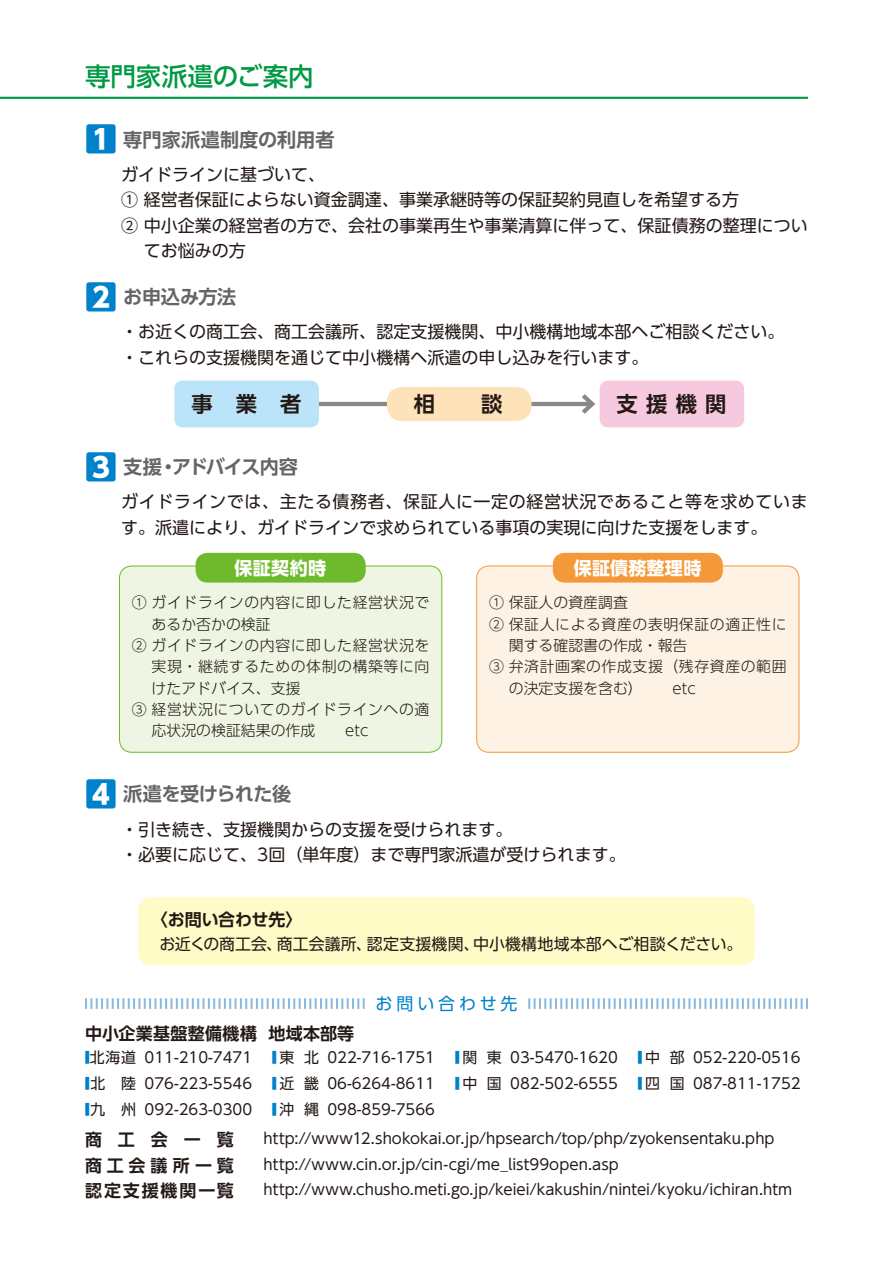
<style>
.page{position:relative;width:893px;height:1263px;background:#fff}
.page>*{position:absolute;margin:0;border:0;box-sizing:border-box;transform-origin:0 0}
.t1{font:500 25.5px "UD Shin Go Pro";color:#094}
.t2{font:700 21.3px "UD Shin Go Pro De";letter-spacing:.39em;color:#231916}
.t3{font:700 19.2px "UD Shin Go Pro De";letter-spacing:-.015em;color:#666565}
.t4{font:700 19.2px "UD Shin Go Pro De";letter-spacing:-.07em;color:#666565}
.t5{font:700 18px "UD Shin Go Pro";letter-spacing:.015em;color:#fff}
.t6{font:16.95px/25.5px "UD Shin Go Pro";color:#231916}
.t7{font:16.95px/25.5px "UD Shin Go Pro";letter-spacing:.035em;color:#231916}
.t8{font:700 16.95px "UD Shin Go Pro De";letter-spacing:.025em;color:#231916}
.t9{font:700 16.95px "UD Shin Go Pro De";letter-spacing:-.01em;color:#231916}
.t10{font:700 16.95px "UD Shin Go Pro De";letter-spacing:.11em;color:#231916}
.t11{font:700 16.95px "UD Shin Go Pro De";letter-spacing:.29em;color:#231916}
.t12{font:16.95px "UD Shin Go Pro";letter-spacing:.235em;color:#0081cc}
.t13{font:15.9px "UD Shin Go Pro";color:#231916}
.t14{font:14.85px "UD Shin Go Pro";color:#231916}
.t15{font:300 14.85px "UD Shin Go Pro";letter-spacing:.04em;color:#231916}
.t16{font:300 14.85px "UD Shin Go Pro";color:#231916}
.s1{font-family:"UD Shin Go Pro";font-weight:800;font-size:31.95px;color:#0081cc}
.s2{color:#0081cc}
</style>
<div class="page">
<div style="left:119px;top:566px;width:323px;height:186px;background:#eef6e3;border-radius:12px"></div>
<div style="left:119px;top:566px;width:323px;height:187px;border:1px solid #6fba2c;border-radius:12px"></div>
<div style="left:477px;top:566px;width:322px;height:186px;background:#fef2e4;border-radius:12px"></div>
<div style="left:476px;top:566px;width:323px;height:187px;border:1px solid #f3993a;border-radius:12px"></div>
<hr style="left:255px;top:402px;width:337px;height:4px;background:#898989">
<svg style="left:577px;top:394px;width:18px;height:20px"></svg>
<div style="left:174px;top:381px;width:145px;height:46px;background:#bbe3f9;border-radius:9px"></div>
<div style="left:196px;top:553px;width:170px;height:30px;background:#6fba2c;border-radius:12px"></div>
<div style="left:553px;top:553px;width:170px;height:30px;background:#f3993a;border-radius:12px"></div>
<div style="left:387px;top:387px;width:144px;height:34px;background:#fde2ba;border-radius:15px"></div>
<div style="left:600px;top:381px;width:144px;height:46px;background:#f7c9de;border-radius:9px"></div>
<hr style="left:0;top:97px;width:808px;height:2px;background:#094">
<div style="left:138px;top:897px;width:617px;height:68px;background:#fffbc7;border-radius:13px"></div>
<svg style="left:85px;top:998px;width:723px;height:11px"></svg>
<div style="left:366px;top:991px;width:161px;height:25px;background:#fff"></div>
<h1 class="t1" style="left:85px;top:56px;width:230px">専門家派遣のご案内</h1>
<p class="t3" style="left:85px;top:124px;width:251px"><span class="s1">1</span> 専門家派遣制度の利用者</p>
<p class="t6" style="left:121px;top:161px;width:206px">ガイドラインに基づいて、</p>
<p class="t6" style="left:121px;top:187px;width:619px">① 経営者保証によらない資金調達、事業承継時等の保証契約見直しを希望する方</p>
<p class="t6" style="left:121px;top:212px;width:688px">② 中小企業の経営者の方で、会社の事業再生や事業清算に伴って、保証債務の整理につい</p>
<p class="t6" style="left:144px;top:238px;width:104px">てお悩みの方</p>
<p class="t3" style="left:85px;top:281px;width:153px"><span class="s1">2</span> お申込み方法</p>
<p class="t6" style="left:121px;top:318px;width:665px">・お近くの商工会、商工会議所、認定支援機関、中小機構地域本部ヘご相談ください。・これらの支援機関を通じて中小機構ヘ派遣の申し込みを行います。</p>
<h2 class="t2" style="left:191px;top:387px;width:111px">事業者</h2>
<h2 class="t2" style="left:414px;top:387px;width:23px">相</h2>
<h2 class="t2" style="left:481px;top:387px;width:23px">談</h2>
<h2 class="t2" style="left:617px;top:387px;width:111px">支援機関</h2>
<p class="t4" style="left:85px;top:451px;width:215px"><span class="s1">3</span> 支援・アドバイス内容</p>
<p class="t7" style="left:121px;top:489px;width:688px">ガイドラインでは、主たる債務者、保証人に一定の経営状況であること等を求めています。派遣により、ガイドラインで求められている事項の実現に向けた支援をします。</p>
<p class="t5" style="left:235px;top:553px;width:93px">保証契約時</p>
<p class="t5" style="left:574px;top:553px;width:129px">保証債務整理時</p>
<p class="t15" style="left:132px;top:591px;width:299px">① ガイドラインの内容に即した経営状況で</p>
<p class="t16" style="left:152px;top:612px;width:121px">あるか否かの検証</p>
<p class="t15" style="left:132px;top:633px;width:299px">② ガイドラインの内容に即した経営状況を</p>
<p class="t15" style="left:152px;top:655px;width:279px">実現・継続するための体制の構築等に向</p>
<p class="t16" style="left:152px;top:676px;width:150px">けたアドバイス、支援</p>
<p class="t15" style="left:132px;top:697px;width:299px">③ 経営状況についてのガイドラインヘの適</p>
<p class="t16" style="left:152px;top:718px;width:218px">応状況の検証結果の作成　　etc</p>
<p class="t3" style="left:85px;top:778px;width:208px"><span class="s1">4</span> 派遣を受けられた後</p>
<p class="t16" style="left:489px;top:591px;width:140px">① 保証人の資産調査</p>
<p class="t15" style="left:489px;top:612px;width:299px">② 保証人による資産の表明保証の適正性に</p>
<p class="t16" style="left:509px;top:633px;width:180px">関する確認書の作成・報告</p>
<p class="t15" style="left:489px;top:655px;width:299px">③ 弁済計画案の作成支援（残存資産の範囲</p>
<p class="t16" style="left:509px;top:676px;width:188px">の決定支援を含む）　　etc</p>
<p class="t6" style="left:121px;top:816px;width:506px">・引き続き、支援機関からの支援を受けられます。<br>・必要に応じて、3回（単年度）まで専門家派遣が受けられます。</p>
<p class="t9" style="left:151px;top:905px;width:153px">〈お問い合わせ先〉</p>
<p class="t13" style="left:159px;top:931px;width:584px">お近くの商工会、商工会議所、認定支援機関、中小機構地域本部ヘご相談ください。</p>
<p class="t12" style="left:375px;top:990px;width:144px">お問い合わせ先</p>
<p class="t8" style="left:85px;top:1019px;width:271px">中小企業基盤整備機構 地域本部等</p>
<p class="t14" style="left:85px;top:1046px;width:169px"><span class="s2">■</span>北海道 011-210-7471</p>
<p class="t14" style="left:272px;top:1046px;width:164px"><span class="s2">■</span> 東 北 022-716-1751</p>
<p class="t14" style="left:455px;top:1046px;width:164px"><span class="s2">■</span> 関 東 03-5470-1620</p>
<p class="t14" style="left:638px;top:1046px;width:164px"><span class="s2">■</span> 中 部 052-220-0516</p>
<p class="t14" style="left:85px;top:1071px;width:169px"><span class="s2">■</span> 北 陸 076-223-5546</p>
<p class="t14" style="left:272px;top:1071px;width:164px"><span class="s2">■</span> 近 畿 06-6264-8611</p>
<p class="t14" style="left:455px;top:1071px;width:164px"><span class="s2">■</span> 中 国 082-502-6555</p>
<p class="t14" style="left:638px;top:1071px;width:164px"><span class="s2">■</span> 四 国 087-811-1752</p>
<p class="t14" style="left:85px;top:1097px;width:169px"><span class="s2">■</span> 九 州 092-263-0300</p>
<p class="t14" style="left:272px;top:1097px;width:164px"><span class="s2">■</span> 沖 縄 098-859-7566</p>
<p class="t8" style="left:85px;top:1126px;width:150px">商工会一覧</p>
<p class="t14" style="left:264px;top:1126px;width:512px">http://www12.shokokai.or.jp/hpsearch/top/php/zyokensentaku.php</p>
<p class="t11" style="left:85px;top:1151px;width:150px">商工会議所一覧</p>
<p class="t14" style="left:264px;top:1152px;width:357px">http://www.cin.or.jp/cin-cgi/me_list99open.asp</p>
<p class="t10" style="left:85px;top:1177px;width:150px">認定支援機関一覧</p>
<p class="t14" style="left:264px;top:1177px;width:530px">http://www.chusho.meti.go.jp/keiei/kakushin/nintei/kyoku/ichiran.htm</p>
</div>
